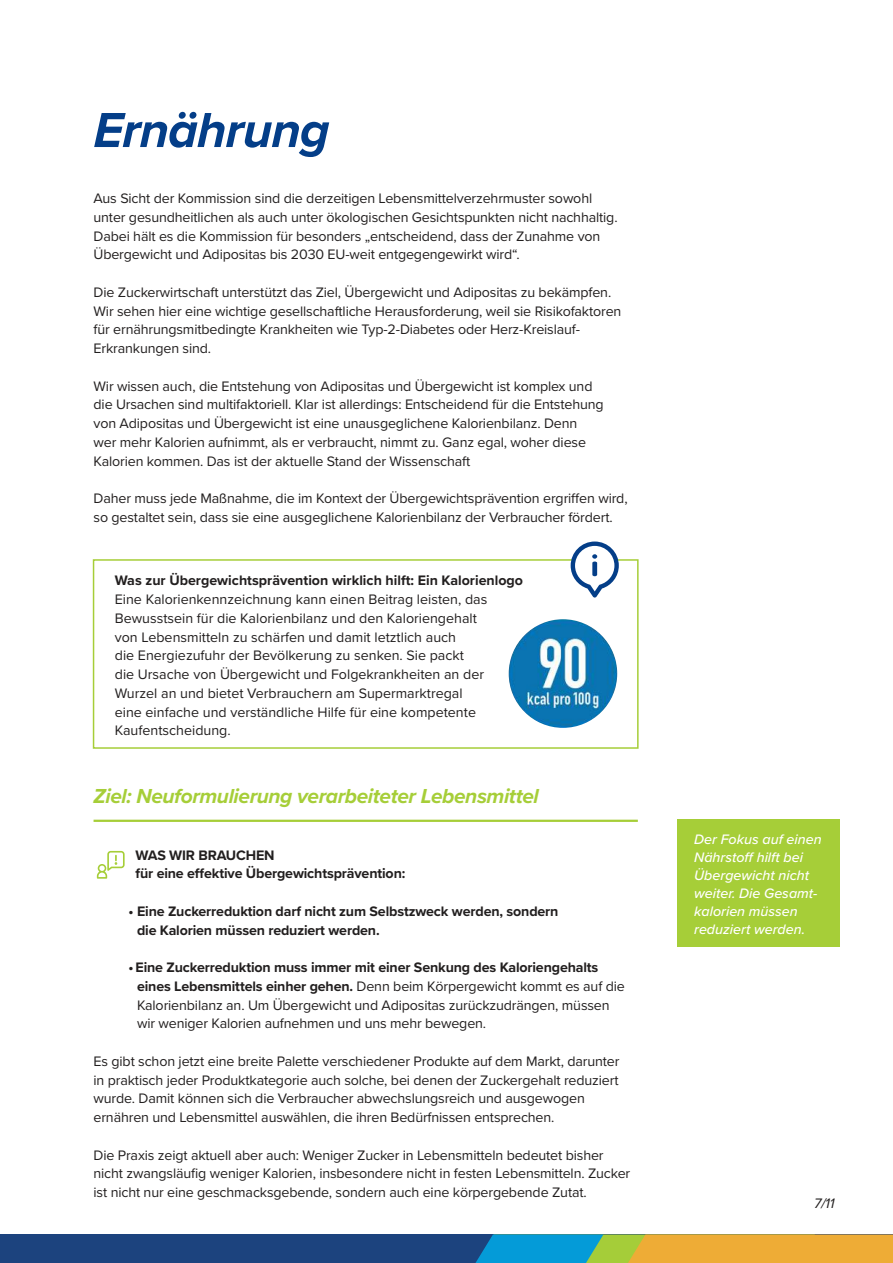
<style>
.page{position:relative;width:893px;height:1263px;background:#fff}
.page>*{position:absolute;margin:0;border:0;box-sizing:border-box;transform-origin:0 0}
.t1{font:italic 700 51px "Proxima Nova";letter-spacing:-.02em;color:#043e88}
.t2{font:italic 700 21px "Proxima Nova";letter-spacing:-.02em;color:#a6ce38}
.t3{font:14.25px/18.8px "Proxima Nova";letter-spacing:-.01em;color:#221f1f}
.t4{font:700 14.25px/18.8px "Proxima Nova";letter-spacing:-.01em;color:#221f1f}
.t5{font:italic 500 14.25px/18px "Proxima Nova";color:#fff}
.t6{font:italic 14.25px "Proxima Nova";color:#221f1f}
.s1{font-weight:700}
</style>
<div class="page">
<div style="left:93px;top:559px;width:546px;height:190px;border:2px solid #a6ce38"></div>
<svg style="left:571px;top:541px;width:48px;height:56px"></svg>
<img style="left:509px;top:619px;width:108px;height:109px;border-radius:54px">
<hr style="left:94px;top:820px;width:544px;height:2px;background:#a6ce38">
<div style="left:677px;top:820px;width:163px;height:127px;background:#a6ce38"></div>
<svg style="left:97px;top:851px;width:28px;height:28px"></svg>
<div style="left:0;top:1234px;width:893px;height:29px;background:#1c437e"></div>
<svg style="left:475px;top:1234px;width:418px;height:29px;background:#a2a762"></svg>
<h1 class="t1" style="left:94px;top:103px;width:238px">Ernährung</h1>
<p class="t3" style="left:94px;top:189px;width:526px">Aus Sicht der Kommission sind die derzeitigen Lebensmittelverzehrmuster sowohl unter gesundheitlichen als auch unter ökologischen Gesichtspunkten nicht nachhaltig.<br>Dabei hält es die Kommission für besonders „entscheidend, dass der Zunahme von Übergewicht und Adipositas bis 2030 EU-weit entgegengewirkt wird“.</p>
<p class="t3" style="left:94px;top:283px;width:529px">Die Zuckerwirtschaft unterstützt das Ziel, Übergewicht und Adipositas zu bekämpfen.<br>Wir sehen hier eine wichtige gesellschaftliche Herausforderung, weil sie Risikofaktoren für ernährungsmitbedingte Krankheiten wie Typ-2-Diabetes oder Herz-Kreislauf-Erkrankungen sind.</p>
<p class="t3" style="left:94px;top:377px;width:512px">Wir wissen auch, die Entstehung von Adipositas und Übergewicht ist komplex und die Ursachen sind multifaktoriell. Klar ist allerdings: Entscheidend für die Entstehung von Adipositas und Übergewicht ist eine unausgeglichene Kalorienbilanz. Denn wer mehr Kalorien aufnimmt, als er verbraucht, nimmt zu. Ganz egal, woher diese Kalorien kommen. Das ist der aktuelle Stand der Wissenschaft</p>
<p class="t3" style="left:94px;top:489px;width:536px">Daher muss jede Maßnahme, die im Kontext der Übergewichtsprävention ergriffen wird, so gestaltet sein, dass sie eine ausgeglichene Kalorienbilanz der Verbraucher fördert.</p>
<p class="t4" style="left:115px;top:571px;width:410px">Was zur Übergewichtsprävention wirklich hilft: Ein Kalorienlogo</p>
<p class="t3" style="left:115px;top:590px;width:374px">Eine Kalorienkennzeichnung kann einen Beitrag leisten, das Bewusstsein für die Kalorienbilanz und den Kaloriengehalt von Lebensmitteln zu schärfen und damit letztlich auch<br>die Energiezufuhr der Bevölkerung zu senken. Sie packt<br>die Ursache von Übergewicht und Folgekrankheiten an der Wurzel an und bietet Verbrauchern am Supermarktregal eine einfache und verständliche Hilfe für eine kompetente Kaufentscheidung.</p>
<h2 class="t2" style="left:94px;top:785px;width:447px">Ziel: Neuformulierung verarbeiteter Lebensmittel</h2>
<p class="t4" style="left:136px;top:845px;width:271px">WAS WIR BRAUCHEN<br>für eine effektive Übergewichtsprävention:</p>
<p class="t4" style="left:137px;top:902px;width:423px;text-indent:-9px">• Eine Zuckerreduktion darf nicht zum Selbstzweck werden, sondern die Kalorien müssen reduziert werden.</p>
<p class="t3" style="left:137px;top:958px;width:489px;text-indent:-9px"><span class="s1">• Eine Zuckerreduktion muss immer mit einer Senkung des Kaloriengehalts eines Lebensmittels einher gehen.</span> Denn beim Körpergewicht kommt es auf die Kalorienbilanz an. Um Übergewicht und Adipositas zurückzudrängen, müssen wir weniger Kalorien aufnehmen und uns mehr bewegen.</p>
<p class="t3" style="left:94px;top:1052px;width:527px">Es gibt schon jetzt eine breite Palette verschiedener Produkte auf dem Markt, darunter in praktisch jeder Produktkategorie auch solche, bei denen der Zuckergehalt reduziert wurde. Damit können sich die Verbraucher abwechslungsreich und ausgewogen ernähren und Lebensmittel auswählen, die ihren Bedürfnissen entsprechen.</p>
<p class="t3" style="left:94px;top:1146px;width:538px">Die Praxis zeigt aktuell aber auch: Weniger Zucker in Lebensmitteln bedeutet bisher nicht zwangsläufig weniger Kalorien, insbesondere nicht in festen Lebensmitteln. Zucker ist nicht nur eine geschmacksgebende, sondern auch eine körpergebende Zutat.</p>
<p class="t5" style="left:694px;top:830px;width:129px">Der Fokus auf einen<br>Nährstoff hilft bei<br>Übergewicht nicht weiter. Die Gesamt&shy;kalorien müssen reduziert werden.</p>
<p class="t6" style="left:814px;top:1197px;width:22px">7/11</p>
</div>
